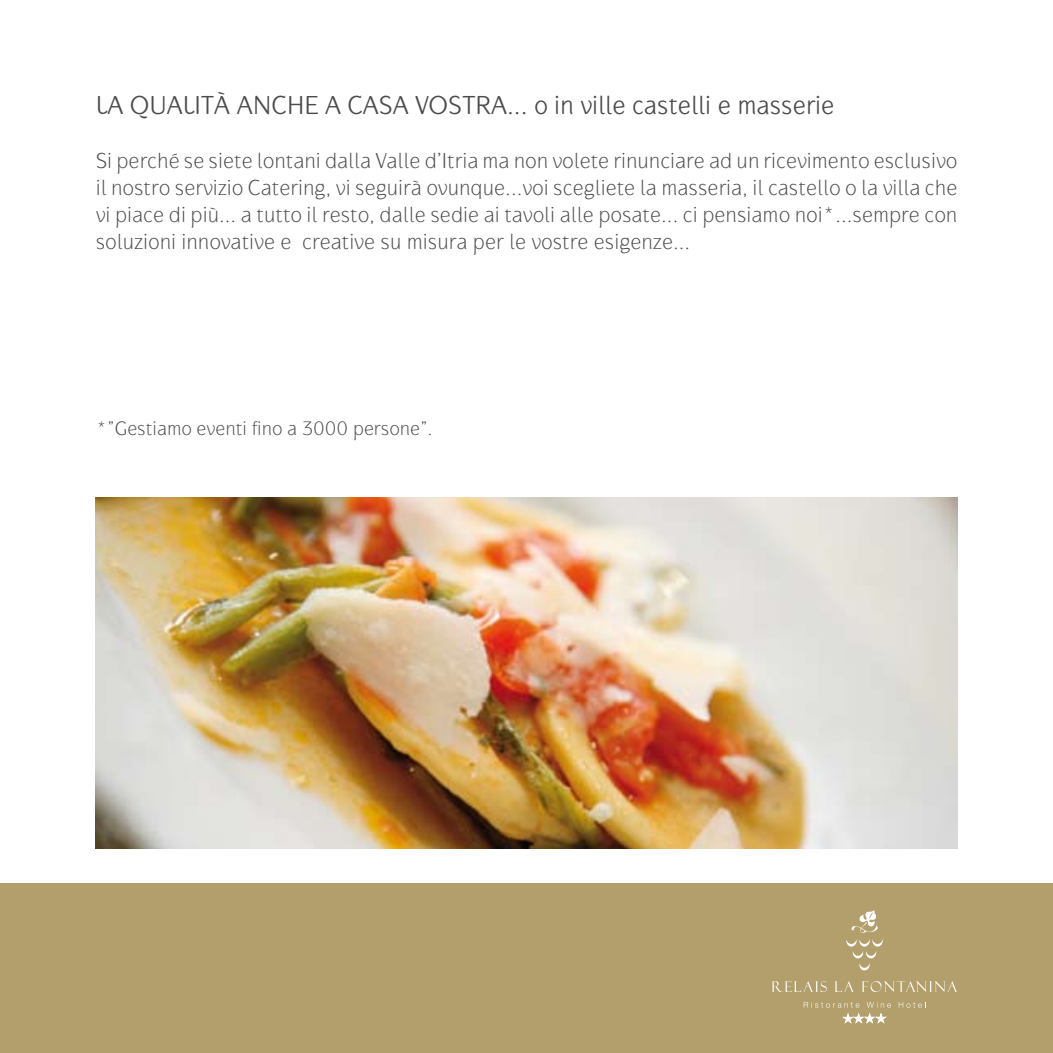
<style>
.page{position:relative;width:1053px;height:1053px;background:#fff}
.page>*{position:absolute;margin:0;border:0;box-sizing:border-box;transform-origin:0 0}
.t1{font:27px "Gauntlet Classic";color:#4b4b4d}
.t2{font:100 22.5px/27px "Gauntlet";color:#4b4b4d;text-align:justify}
.t3{font:100 20.25px "Gauntlet";color:#4b4b4d}
</style>
<div class="page">
<div style="left:0;top:883px;width:1052px;height:169px;background:#b29f6b"></div>
<svg style="left:772px;top:981px;width:54px;height:10px"></svg>
<svg style="left:835px;top:981px;width:18px;height:10px"></svg>
<svg style="left:862px;top:981px;width:95px;height:10px"></svg>
<svg style="left:803px;top:1001px;width:87px;height:22px"></svg>
<svg style="left:898px;top:1002px;width:24px;height:5px"></svg>
<svg style="left:846px;top:910px;width:36px;height:61px"></svg>
<img style="left:96px;top:497px;width:861px;height:351px">
<p class="t1" style="left:96px;top:89px;width:740px">LA QUALITÀ ANCHE A CASA VOSTRA... o in ville castelli e masserie</p>
<p class="t2" style="left:96px;top:147px;width:863px">Si perché se siete lontani dalla Valle d’Itria ma non volete rinunciare ad un ricevimento esclusivo il nostro servizio Catering, vi seguirà ovunque...voi scegliete la masseria, il castello o la villa che vi piace di più... a tutto il resto, dalle sedie ai tavoli alle posate... ci pensiamo noi*...sempre con soluzioni innovative e creative su misura per le vostre esigenze...</p>
<p class="t3" style="left:96px;top:416px;width:338px">*”Gestiamo eventi fino a 3000 persone”.</p>
</div>
